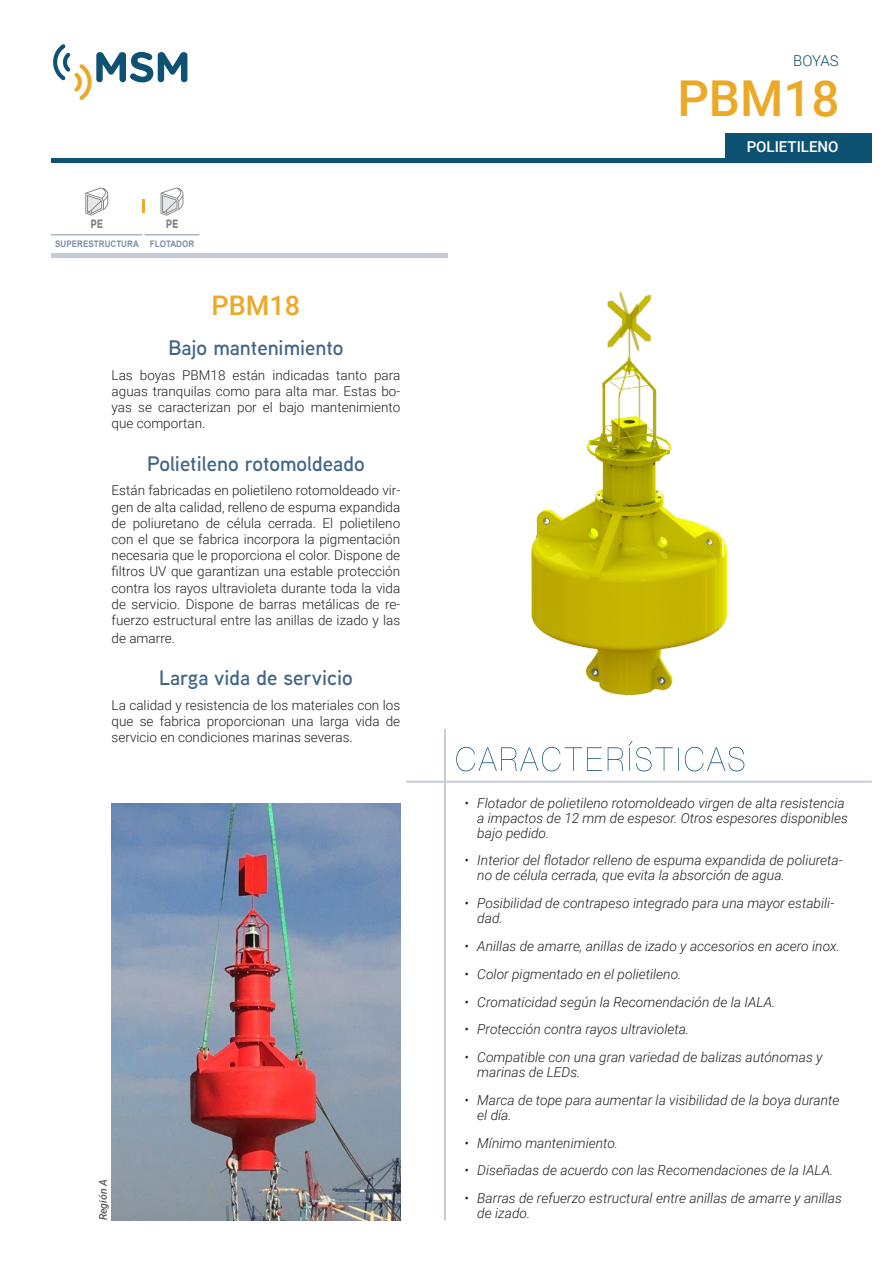
<style>
.page{position:relative;width:893px;height:1263px;background:#fff}
.page>*{position:absolute;margin:0;border:0;box-sizing:border-box;transform-origin:0 0}
.t1{font:500 49.5px "Roboto";color:#eba927}
.t2{font:500 27px "Roboto";color:#eba927}
.t3{font:600 21px "Aaux Next";color:#406686}
.t4{font:500 15px "Roboto";color:#fff}
.t5{font:300 15px "Roboto";letter-spacing:-.01em;color:#0e5273}
.t6{font:italic 300 13.8px/15px "Roboto";color:#231f20}
.PORTADA_parrafo_izqu{font:300 13.5px/16.2px "Roboto";color:#231f20;text-align:justify}
.t7{font:700 12px "Gotham";color:#808285;scale:.79 1}
.t8{font:italic 500 10.5px "Roboto";color:#57585a}
.t9{font:700 9px "Arial";color:#7e90a8;scale:.9 1}
</style>
<div class="page">
<div style="left:726px;top:133px;width:146px;height:26px;background:#0e5273"></div>
<svg style="left:53px;top:44px;width:134px;height:56px"></svg>
<div style="left:51px;top:158px;width:821px;height:5px;background:#0e5273"></div>
<svg style="left:456px;top:741px;width:288px;height:30px"></svg>
<hr style="left:444px;top:729px;width:2px;height:491px;background:#c4cad6">
<hr style="left:406px;top:781px;width:466px;height:2px;background:#c4cad6">
<img style="left:112px;top:804px;width:288px;height:416px">
<hr style="left:51px;top:253px;width:396px;height:4px;background:#c4cad6">
<svg style="left:143px;top:200px;width:2px;height:13px"></svg>
<hr style="left:145px;top:234px;width:54px;height:1px;background:#abb6c6">
<svg style="left:161px;top:188px;width:22px;height:28px"></svg>
<hr style="left:51px;top:234px;width:92px;height:1px;background:#abb6c6">
<svg style="left:85px;top:188px;width:23px;height:28px"></svg>
<img style="left:531px;top:291px;width:197px;height:405px">
<p class="t7" style="left:90px;top:217px;width:18px">PE</p>
<p class="t9" style="left:55px;top:237px;width:94px">SUPERESTRUCTURA</p>
<p class="t7" style="left:166px;top:217px;width:18px">PE</p>
<p class="t9" style="left:150px;top:237px;width:51px">FLOTADOR</p>
<p class="t2" style="left:212px;top:286px;width:90px">PBM18</p>
<p class="t3" style="left:168px;top:333px;width:177px">Bajo mantenimiento</p>
<p class="PORTADA_parrafo_izqu" style="left:112px;top:366px;width:290px">Las boyas PBM18 están indicadas tanto para aguas tranquilas como para alta mar. Estas bo&shy;yas se caracterizan por el bajo mantenimiento que comportan.</p>
<p class="t3" style="left:147px;top:449px;width:219px">Polietileno rotomoldeado</p>
<p class="PORTADA_parrafo_izqu" style="left:112px;top:482px;width:290px">Están fabricadas en polietileno rotomoldeado vir&shy;gen de alta calidad, relleno de espuma expandida de poliuretano de célula cerrada. El polietileno con el que se fabrica incorpora la pigmentación necesaria que le proporciona el color. Dispone de filtros UV que garantizan una estable protección contra los rayos ultravioleta durante toda la vida de servicio. Dispone de barras metálicas de re&shy;fuerzo estructural entre las anillas de izado y las</p>
<p class="PORTADA_parrafo_izqu" style="left:112px;top:629px;width:65px">de amarre.</p>
<p class="t3" style="left:159px;top:663px;width:195px">Larga vida de servicio</p>
<p class="PORTADA_parrafo_izqu" style="left:112px;top:696px;width:290px">La calidad y resistencia de los materiales con los que se fabrica proporcionan una larga vida de servicio en condiciones marinas severas.</p>
<p class="t8" style="left:96px;top:1220px;width:43px;rotate:-90deg">Región A</p>
<p class="t5" style="left:793px;top:50px;width:47px">BOYAS</p>
<p class="t1" style="left:677px;top:64px;width:164px">PBM18</p>
<p class="t4" style="left:747px;top:137px;width:93px">POLIETILENO</p>
<p class="t6" style="left:477px;top:795px;width:372px;text-indent:-13px">• Flotador de polietileno rotomoldeado virgen de alta resistencia a impactos de 12 mm de espesor. Otros espesores disponibles bajo pedido.</p>
<p class="t6" style="left:477px;top:852px;width:367px;text-indent:-13px">• Interior del flotador relleno de espuma expandida de poliureta&shy;no de célula cerrada, que evita la absorción de agua.</p>
<p class="t6" style="left:477px;top:895px;width:358px;text-indent:-13px">• Posibilidad de contrapeso integrado para una mayor estabili&shy;dad.</p>
<p class="t6" style="left:465px;top:938px;width:377px">• Anillas de amarre, anillas de izado y accesorios en acero inox.</p>
<p class="t6" style="left:465px;top:966px;width:218px">• Color pigmentado en el polietileno.</p>
<p class="t6" style="left:465px;top:993px;width:312px">• Cromaticidad según la Recomendación de la IALA.</p>
<p class="t6" style="left:465px;top:1021px;width:226px">• Protección contra rayos ultravioleta.</p>
<p class="t6" style="left:477px;top:1049px;width:347px;text-indent:-13px">• Compatible con una gran variedad de balizas autónomas y marinas de LEDs.</p>
<p class="t6" style="left:477px;top:1092px;width:364px;text-indent:-13px">• Marca de tope para aumentar la visibilidad de la boya durante el día.</p>
<p class="t6" style="left:465px;top:1134px;width:155px">• Mínimo mantenimiento.</p>
<p class="t6" style="left:465px;top:1162px;width:370px">• Diseñadas de acuerdo con las Recomendaciones de la IALA.</p>
<p class="t6" style="left:477px;top:1190px;width:366px;text-indent:-13px">• Barras de refuerzo estructural entre anillas de amarre y anillas de izado.</p>
</div>
